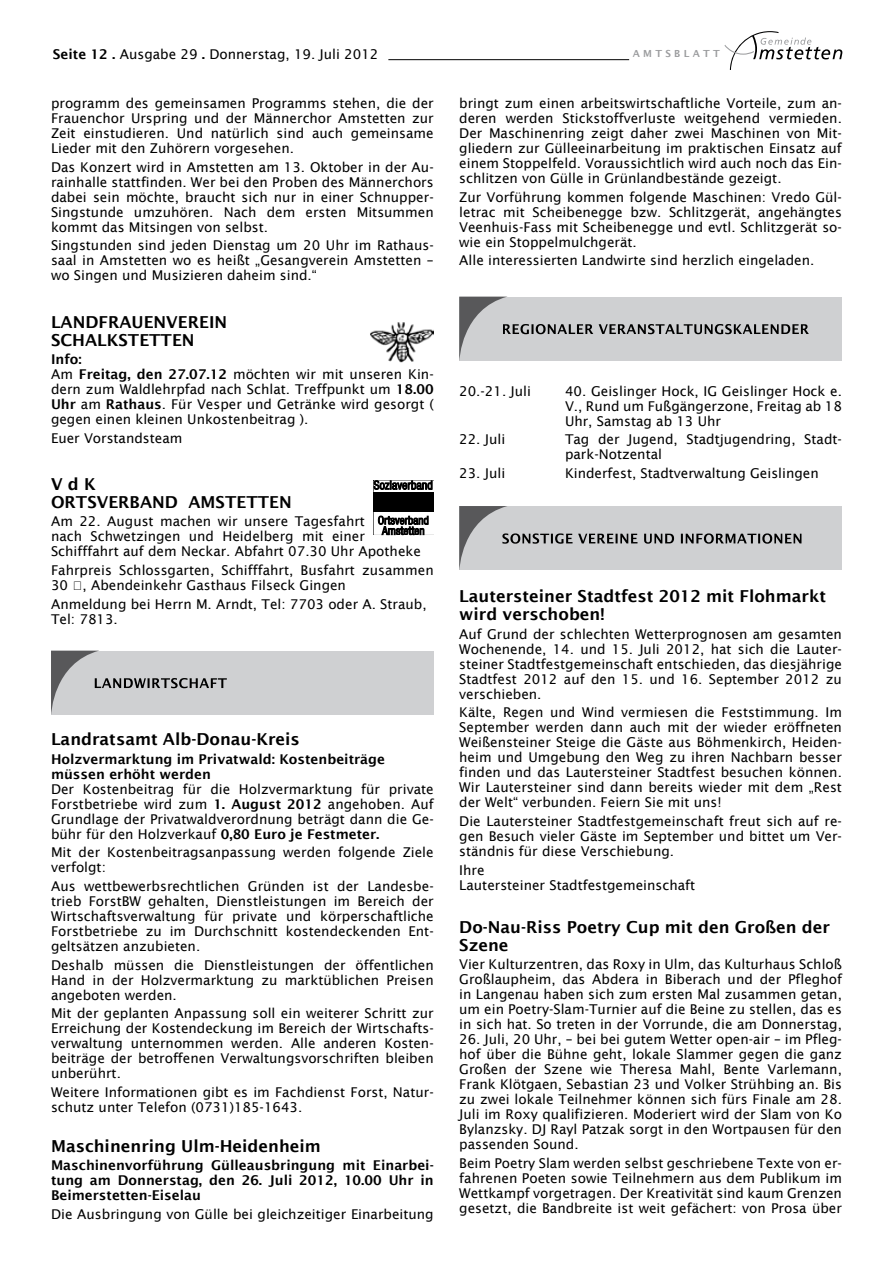
<style>
.page{position:relative;width:893px;height:1263px;background:#fff}
.page>*{position:absolute;margin:0;border:0;box-sizing:border-box;transform-origin:0 0}
.t1{font:600 16.5px/18px "Lucida Sans";color:#000}
.t2{font:13.5px/15px "Lucida Sans";color:#000;text-align:justify}
.t3{font:600 13.5px/15px "Lucida Sans";color:#000}
.t4{font:600 9.75px "Lucida Sans";letter-spacing:.34em;color:#9c9d9f}
.s1{font-weight:600}
</style>
<div class="page">
<svg style="left:724px;top:31px;width:118px;height:39px"></svg>
<hr style="left:388px;top:59px;width:241px;height:1px;background:#000">
<img style="left:370px;top:322px;width:64px;height:41px">
<img style="left:374px;top:511px;width:60px;height:1px">
<img style="left:374px;top:493px;width:60px;height:18px">
<img style="left:374px;top:492px;width:60px;height:1px">
<svg style="left:373px;top:480px;width:60px;height:10px"></svg>
<svg style="left:378px;top:515px;width:51px;height:20px"></svg>
<div style="left:51px;top:651px;width:383px;height:63px;background:#cfd0d2"></div>
<svg style="left:51px;top:651px;width:176px;height:63px"></svg>
<div style="left:459px;top:297px;width:383px;height:63px;background:#cfd0d2"></div>
<svg style="left:459px;top:297px;width:350px;height:63px"></svg>
<div style="left:459px;top:506px;width:383px;height:64px;background:#cfd0d2"></div>
<svg style="left:459px;top:506px;width:342px;height:64px"></svg>
<p class="t2" style="left:53px;top:47px;width:327px"><span class="s1">Seite 12 .</span> Ausgabe 29 <span class="s1">.</span> Donnerstag, 19. Juli 2012</p>
<p class="t4" style="left:633px;top:48px;width:89px">AMTSBLATT</p>
<p class="t2" style="left:51px;top:96px;width:384px">programm des gemeinsamen Programms stehen, die der Frauenchor Urspring und der Männerchor Amstetten zur Zeit einstudieren. Und natürlich sind auch gemeinsame Lieder mit den Zuhörern vorgesehen.</p>
<p class="t2" style="left:51px;top:159px;width:384px">Das Konzert wird in Amstetten am 13. Oktober in der Au&shy;rainhalle stattfinden. Wer bei den Proben des Männerchors dabei sein möchte, braucht sich nur in einer Schnupper-Singstunde umzuhören. Nach dem ersten Mitsummen kommt das Mitsingen von selbst.</p>
<p class="t2" style="left:51px;top:238px;width:384px">Singstunden sind jeden Dienstag um 20 Uhr im Rathaus&shy;saal in Amstetten wo es heißt „Gesangverein Amstetten – wo Singen und Musizieren daheim sind.“</p>
<p class="t1" style="left:51px;top:313px;width:178px">LANDFRAUENVEREIN<br>SCHALKSTETTEN</p>
<p class="t2" style="left:51px;top:352px;width:384px;text-align:left"><span class="s1">Info:<br></span>Am <span class="s1">Freitag, den 27.07.12</span> möchten wir mit unseren Kin&shy;dern zum Waldlehrpfad nach Schlat. Treffpunkt um <span class="s1">18.00<br>Uhr</span> am <span class="s1">Rathaus</span>. Für Vesper und Getränke wird gesorgt ( gegen einen kleinen Unkostenbeitrag ).</p>
<p class="t2" style="left:51px;top:430px;width:133px">Euer Vorstandsteam</p>
<p class="t1" style="left:51px;top:475px;width:242px">V d K<br>ORTSVERBAND AMSTETTEN</p>
<p class="t2" style="left:51px;top:514px;width:371px;text-align:left">Am 22. August machen wir unsere Tagesfahrt<br>nach Schwetzingen und Heidelberg mit einer<br>Schifffahrt auf dem Neckar. Abfahrt 07.30 Uhr Apotheke</p>
<p class="t2" style="left:51px;top:563px;width:384px">Fahrpreis Schlossgarten, Schifffahrt, Busfahrt zusammen<br>30 €, Abendeinkehr Gasthaus Filseck Gingen</p>
<p class="t2" style="left:51px;top:596px;width:377px">Anmeldung bei Herrn M. Arndt, Tel: 7703 oder A. Straub,<br>Tel: 7813.</p>
<p class="t2" style="left:459px;top:96px;width:384px">bringt zum einen arbeitswirtschaftliche Vorteile, zum an&shy;deren werden Stickstoffverluste weitgehend vermieden.<br>Der Maschinenring zeigt daher zwei Maschinen von Mit&shy;gliedern zur Gülleeinarbeitung im praktischen Einsatz auf einem Stoppelfeld. Voraussichtlich wird auch noch das Ein&shy;schlitzen von Gülle in Grünlandbestände gezeigt.</p>
<p class="t2" style="left:459px;top:189px;width:384px">Zur Vorführung kommen folgende Maschinen: Vredo Gül&shy;letrac mit Scheibenegge bzw. Schlitzgerät, angehängtes Veenhuis-Fass mit Scheibenegge und evtl. Schlitzgerät so&shy;wie ein Stoppelmulchgerät.</p>
<p class="t2" style="left:459px;top:253px;width:357px">Alle interessierten Landwirte sind herzlich eingeladen.</p>
<p class="t2" style="left:459px;top:383px;width:73px">20.-21. Juli</p>
<p class="t2" style="left:565px;top:383px;width:278px">40. Geislinger Hock, IG Geislinger Hock e.<br>V., Rund um Fußgängerzone, Freitag ab 18<br>Uhr, Samstag ab 13 Uhr</p>
<p class="t2" style="left:459px;top:432px;width:47px">22. Juli</p>
<p class="t2" style="left:565px;top:432px;width:278px">Tag der Jugend, Stadtjugendring, Stadt&shy;park-Notzental</p>
<p class="t2" style="left:459px;top:465px;width:47px">23. Juli</p>
<p class="t2" style="left:565px;top:465px;width:255px">Kinderfest, Stadtverwaltung Geislingen</p>
<p class="t1" style="left:459px;top:587px;width:368px">Lautersteiner Stadtfest 2012 mit Flohmarkt wird verschoben!</p>
<p class="t2" style="left:459px;top:626px;width:384px">Auf Grund der schlechten Wetterprognosen am gesamten Wochenende, 14. und 15. Juli 2012, hat sich die Lauter&shy;steiner Stadtfestgemeinschaft entschieden, das diesjährige Stadtfest 2012 auf den 15. und 16. September 2012 zu verschieben.</p>
<p class="t2" style="left:459px;top:705px;width:384px">Kälte, Regen und Wind vermiesen die Feststimmung. Im September werden dann auch mit der wieder eröffneten Weißensteiner Steige die Gäste aus Böhmenkirch, Heiden&shy;heim und Umgebung den Weg zu ihren Nachbarn besser finden und das Lautersteiner Stadtfest besuchen können.<br>Wir Lautersteiner sind dann bereits wieder mit dem „Rest der Welt“ verbunden. Feiern Sie mit uns!</p>
<p class="t2" style="left:459px;top:814px;width:384px">Die Lautersteiner Stadtfestgemeinschaft freut sich auf re&shy;gen Besuch vieler Gäste im September und bittet um Ver&shy;ständnis für diese Verschiebung.</p>
<p class="t2" style="left:459px;top:862px;width:237px">Ihre<br>Lautersteiner Stadtfestgemeinschaft</p>
<p class="t1" style="left:459px;top:917px;width:372px">Do-Nau-Riss Poetry Cup mit den Großen der<br>Szene</p>
<p class="t2" style="left:459px;top:957px;width:384px">Vier Kulturzentren, das Roxy in Ulm, das Kulturhaus Schloß Großlaupheim, das Abdera in Biberach und der Pfleghof in Langenau haben sich zum ersten Mal zusammen getan, um ein Poetry-Slam-Turnier auf die Beine zu stellen, das es in sich hat. So treten in der Vorrunde, die am Donnerstag,</p>
<p class="t2" style="left:459px;top:1032px;width:384px">26. Juli, 20 Uhr, – bei bei gutem Wetter open-air – im Pfleg&shy;hof über die Bühne geht, lokale Slammer gegen die ganz Großen der Szene wie Theresa Mahl, Bente Varlemann, Frank Klötgaen, Sebastian 23 und Volker Strühbing an. Bis zu zwei lokale Teilnehmer können sich fürs Finale am 28.<br>Juli im Roxy qualifizieren. Moderiert wird der Slam von Ko Bylanzsky. DJ Rayl Patzak sorgt in den Wortpausen für den passenden Sound.</p>
<p class="t2" style="left:459px;top:1155px;width:384px">Beim Poetry Slam werden selbst geschriebene Texte von er&shy;fahrenen Poeten sowie Teilnehmern aus dem Publikum im Wettkampf vorgetragen. Der Kreativität sind kaum Grenzen gesetzt, die Bandbreite ist weit gefächert: von Prosa über</p>
<p class="t1" style="left:51px;top:730px;width:250px">Landratsamt Alb-Donau-Kreis</p>
<p class="t3" style="left:51px;top:751px;width:336px">Holzvermarktung im Privatwald: Kostenbeiträge müssen erhöht werden</p>
<p class="t2" style="left:51px;top:781px;width:384px">Der Kostenbeitrag für die Holzvermarktung für private Forstbetriebe wird zum <span class="s1">1. August 2012</span> angehoben. Auf Grundlage der Privatwaldverordnung beträgt dann die Ge&shy;bühr für den Holzverkauf <span class="s1">0,80 Euro je Festmeter.</span></p>
<p class="t2" style="left:51px;top:845px;width:384px">Mit der Kostenbeitragsanpassung werden folgende Ziele verfolgt:</p>
<p class="t2" style="left:51px;top:878px;width:384px">Aus wettbewerbsrechtlichen Gründen ist der Landesbe&shy;trieb ForstBW gehalten, Dienstleistungen im Bereich der Wirtschaftsverwaltung für private und körperschaftliche Forstbetriebe zu im Durchschnitt kostendeckenden Ent&shy;geltsätzen anzubieten.</p>
<p class="t2" style="left:51px;top:957px;width:384px">Deshalb müssen die Dienstleistungen der öffentlichen Hand in der Holzvermarktung zu marktüblichen Preisen angeboten werden.</p>
<p class="t2" style="left:51px;top:1006px;width:384px">Mit der geplanten Anpassung soll ein weiterer Schritt zur Erreichung der Kostendeckung im Bereich der Wirtschafts&shy;verwaltung unternommen werden. Alle anderen Kosten&shy;beiträge der betroffenen Verwaltungsvorschriften bleiben unberührt.</p>
<p class="t2" style="left:51px;top:1084px;width:384px">Weitere Informationen gibt es im Fachdienst Forst, Natur&shy;schutz unter Telefon (0731)185-1643.</p>
<p class="t1" style="left:51px;top:1137px;width:271px">Maschinenring Ulm-Heidenheim</p>
<p class="t3" style="left:51px;top:1158px;width:384px;text-align:justify">Maschinenvorführung Gülleausbringung mit Einarbei&shy;tung am Donnerstag, den 26. Juli 2012, 10.00 Uhr in Beimerstetten-Eiselau</p>
<p class="t2" style="left:51px;top:1206px;width:384px">Die Ausbringung von Gülle bei gleichzeitiger Einarbeitung</p>
</div>
